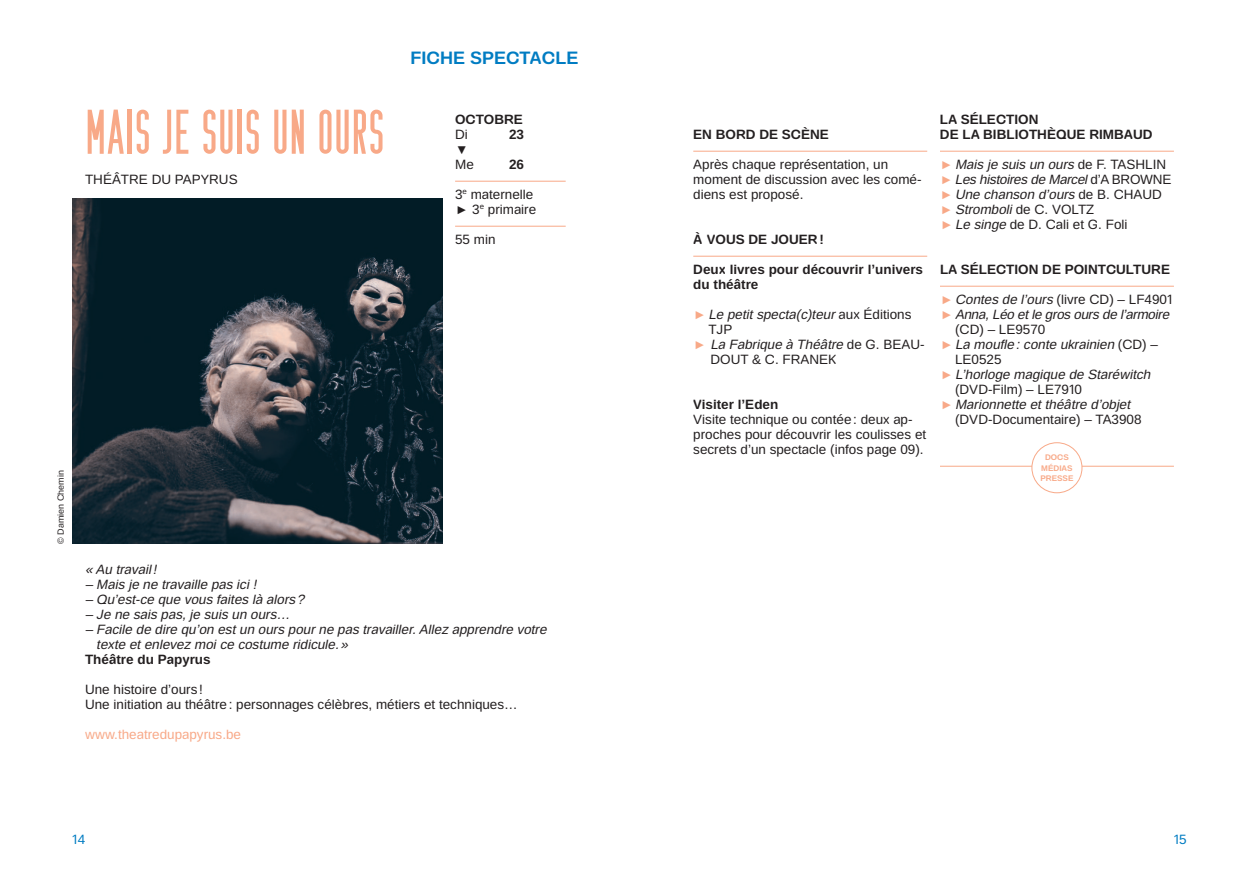
<style>
.page{position:relative;width:1259px;height:893px;background:#fff}
.page>*{position:absolute;margin:0;border:0;box-sizing:border-box;transform-origin:0 0}
.t1{font:63px "DIN Eden";color:#f8a988}
.t2{font:700 18px "Liberation Eden";color:#007cc2}
.t3{font:italic 13.5px/15px "Liberation Eden 2014";color:#231f20}
.t4{font:13.5px/15px "Liberation Eden";color:#231f20}
.t5{font:700 13.5px/15px "Liberation Eden";color:#231f20}
.t6{font:italic 13.5px "Liberation Eden 2014";letter-spacing:-.02em;color:#231f20}
.t7{font:13.5px "Liberation Eden";color:#f8a988}
.t8{font:13.5px "Liberation Eden";color:#007cc2}
.t9{font:9px "Liberation Eden";color:#231f20}
.t10{font:700 8.1px/10.5px "Liberation Eden";color:#f8a988;text-align:center}
.s1{font-family:"Liberation Eden";font-style:normal;color:#f8a988}
.s2{font-family:"Liberation Eden";font-style:normal}
.s3{color:#f8a988}
.s4{font-family:"Liberation Eden 2014";font-style:italic}
</style>
<div class="page">
<hr style="left:455px;top:181px;width:111px;height:1px;background:#f8a988">
<hr style="left:455px;top:226px;width:111px;height:1px;background:#f8a988">
<img style="left:72px;top:199px;width:370px;height:344px">
<hr style="left:693px;top:151px;width:234px;height:1px;background:#f8a988">
<hr style="left:693px;top:256px;width:234px;height:1px;background:#f8a988">
<hr style="left:940px;top:151px;width:234px;height:1px;background:#f8a988">
<hr style="left:940px;top:286px;width:234px;height:1px;background:#f8a988">
<hr style="left:940px;top:466px;width:234px;height:1px;background:#f8a988">
<div style="left:1032px;top:443px;width:50px;height:50px;background:#fff;border-radius:50%"></div>
<div style="left:1031px;top:442px;width:51px;height:51px;border:1px solid #f8a988;border-radius:50%"></div>
<h1 class="t1" style="left:85px;top:97px;width:301px">MAIS JE SUIS UN OURS</h1>
<p class="t4" style="left:85px;top:172px;width:154px">THÉÂTRE DU PAPYRUS</p>
<h2 class="t2" style="left:410px;top:45px;width:170px">FICHE SPECTACLE</h2>
<p class="t5" style="left:455px;top:111px;width:69px">OCTOBRE</p>
<p class="t4" style="left:455px;top:127px;width:14px">Di</p>
<p class="t5" style="left:509px;top:126px;width:17px">23</p>
<p class="t4" style="left:455px;top:142px;width:20px">▼<br>Me</p>
<p class="t5" style="left:509px;top:156px;width:17px">26</p>
<p class="t4" style="left:455px;top:187px;width:83px">3<sup>e</sup> maternelle ► 3<sup>e</sup> primaire</p>
<p class="t4" style="left:455px;top:232px;width:42px">55 min</p>
<p class="t9" style="left:55px;top:544px;width:75px;rotate:-90deg">© Damien Chemin</p>
<p class="t3" style="left:85px;top:562px;width:73px">« Au travail!</p>
<p class="t3" style="left:85px;top:577px;width:173px">– Mais je ne travaille pas ici !</p>
<p class="t3" style="left:85px;top:592px;width:221px">– Qu’est-ce que vous faites là alors?</p>
<p class="t3" style="left:85px;top:607px;width:206px">– Je ne sais pas, je suis un ours…</p>
<p class="t3" style="left:96px;top:622px;width:452px;text-indent:-11px">– Facile de dire qu’on est un ours pour ne pas travailler. Allez apprendre votre texte et enlevez moi ce costume ridicule.»</p>
<p class="t5" style="left:85px;top:651px;width:127px">Théâtre du Papyrus</p>
<p class="t4" style="left:85px;top:682px;width:434px">Une histoire d’ours !<br>Une initiation au théâtre: personnages célèbres, métiers et techniques…</p>
<p class="t7" style="left:85px;top:726px;width:158px">www.theatredupapyrus.be</p>
<p class="t8" style="left:72px;top:831px;width:14px">14</p>
<p class="t5" style="left:693px;top:126px;width:137px">EN BORD DE SCÈNE</p>
<p class="t4" style="left:693px;top:157px;width:230px">Après chaque représentation, un moment de discussion avec les comé&shy;diens est proposé.</p>
<p class="t5" style="left:693px;top:231px;width:132px">À VOUS DE JOUER!</p>
<p class="t5" style="left:693px;top:261px;width:231px">Deux livres pour découvrir l’univers du théâtre</p>
<p class="t3" style="left:693px;top:307px;width:220px"><span class="s1">►</span> Le petit specta(c)teur <span class="s2">aux Éditions</span></p>
<p class="t4" style="left:708px;top:322px;width:26px">TJP</p>
<p class="t3" style="left:693px;top:337px;width:233px"><span class="s1">►</span> La Fabrique à Théâtre <span class="s2">de G. BEAU-</span></p>
<p class="t4" style="left:710px;top:352px;width:128px">DOUT &amp; C. FRANEK</p>
<p class="t5" style="left:693px;top:396px;width:87px">Visiter l’Eden</p>
<p class="t4" style="left:693px;top:412px;width:234px">Visite technique ou contée: deux ap&shy;proches pour découvrir les coulisses et secrets d’un spectacle (infos page 09).</p>
<p class="t5" style="left:940px;top:111px;width:214px">LA SÉLECTION<br>DE LA BIBLIOTHÈQUE RIMBAUD</p>
<p class="t3" style="left:940px;top:157px;width:233px"><span class="s1">►</span> Mais je suis un ours <span class="s2">de F. TASHLIN </span><span class="s1">►</span> Les histoires de Marcel <span class="s2">d’A BROWNE </span><span class="s1">►</span> Une chanson d’ours <span class="s2">de B. CHAUD </span><span class="s1">►</span> Stromboli <span class="s2">de C. VOLTZ</span></p>
<p class="t4" style="left:940px;top:217px;width:189px"><span class="s3">►</span> <span class="s4">Le singe</span> de D. Cali et G. Foli</p>
<p class="t5" style="left:940px;top:261px;width:231px">LA SÉLECTION DE POINTCULTURE</p>
<p class="t4" style="left:940px;top:292px;width:234px"><span class="s3">►</span> <span class="s4">Contes de l’ours</span> (livre CD) – LF4901</p>
<p class="t6" style="left:940px;top:306px;width:231px"><span class="s1">►</span> Anna, Léo et le gros ours de l’armoire</p>
<p class="t4" style="left:955px;top:322px;width:92px">(CD) – LE9570</p>
<p class="t3" style="left:940px;top:337px;width:219px"><span class="s1">►</span> La moufle: conte ukrainien <span class="s2">(CD) –</span></p>
<p class="t4" style="left:955px;top:352px;width:48px">LE0525</p>
<p class="t3" style="left:940px;top:367px;width:212px"><span class="s1">►</span> L’horloge magique de Staréwitch</p>
<p class="t4" style="left:955px;top:382px;width:128px">(DVD-Film) – LE7910</p>
<p class="t3" style="left:940px;top:397px;width:192px"><span class="s1">►</span> Marionnette et théâtre d’objet</p>
<p class="t4" style="left:955px;top:412px;width:188px">(DVD-Documentaire) – TA3908</p>
<p class="t10" style="left:1040px;top:452px;width:35px">DOCS<br>MÉDIAS<br>PRESSE</p>
<p class="t8" style="left:1173px;top:831px;width:14px">15</p>
</div>
